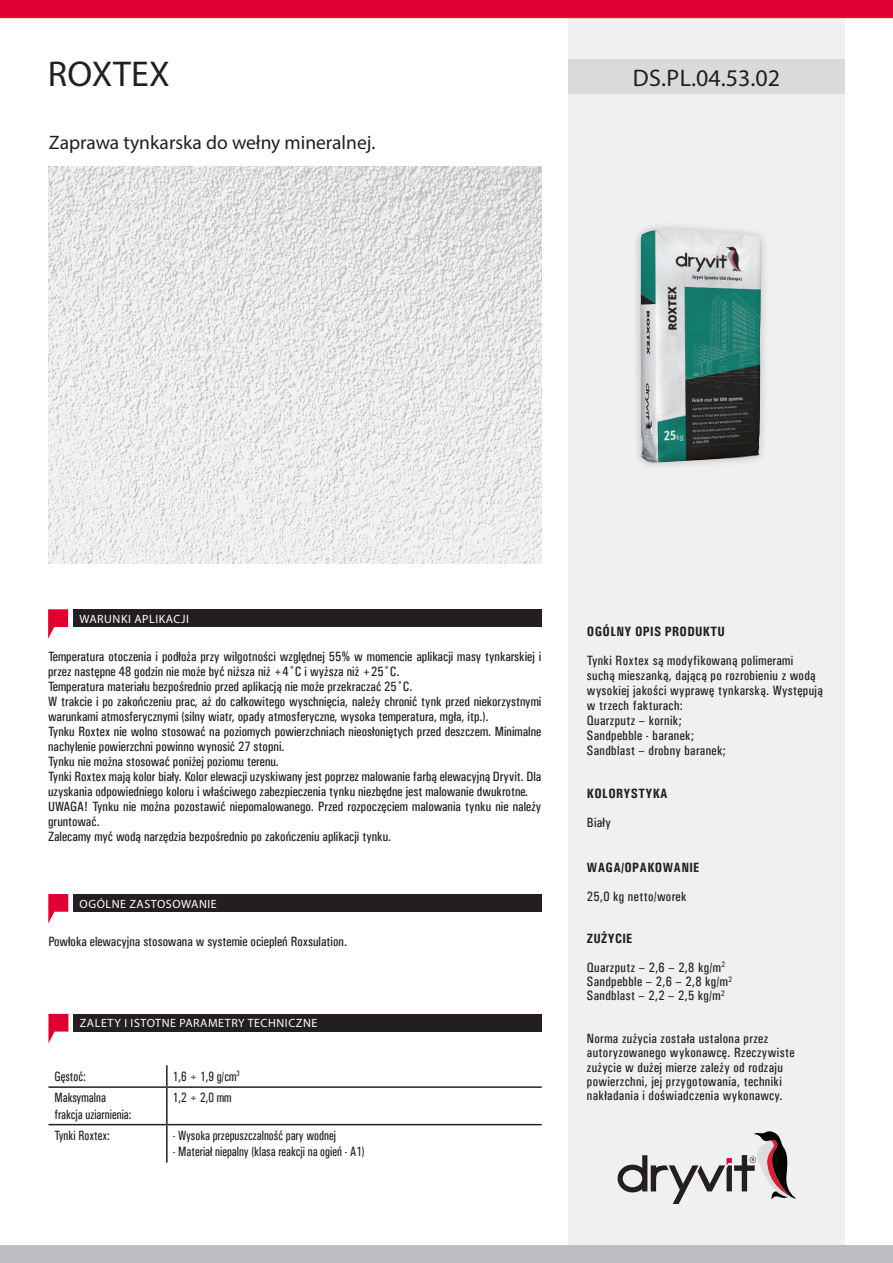
<style>
.page{position:relative;width:893px;height:1263px;background:#fff}
.page>*{position:absolute;margin:0;border:0;box-sizing:border-box;transform-origin:0 0}
.t1{font:36px "Myriad Pro";letter-spacing:.01em;color:#231f20}
.t2{font:24px "Myriad Pro";color:#231f20}
.t3{font:19.5px "Myriad Pro";color:#231f20}
.t4{font:13.5px/15px "Univers Condensed";color:#231f20}
.t5{font:13.5px/14.2px "Univers Condensed";letter-spacing:.025em;color:#231f20}
.t6{font:13.5px "Univers Condensed";color:#231f20;scale:.9 1}
.t7{font:700 13.5px "Univers Condensed";letter-spacing:.025em;color:#231f20}
.t8{font:12px "Myriad Pro";letter-spacing:.045em;color:#fff}
</style>
<div class="page">
<div style="left:568px;top:0;width:277px;height:1263px;background:#f0f0f1"></div>
<svg style="left:0;top:0;width:893px;height:18px;background:#de0230"></svg>
<svg style="left:618px;top:1131px;width:178px;height:73px"></svg>
<div style="left:0;top:1245px;width:893px;height:18px;background:#bcbdc0"></div>
<div style="left:568px;top:59px;width:277px;height:35px;background:#d9dadc"></div>
<img style="left:48px;top:167px;width:493px;height:396px">
<div style="left:631px;top:220px;width:139px;height:251px;background:#231f20;opacity:.25"></div>
<img style="left:640px;top:229px;width:121px;height:234px">
<div style="left:73px;top:1014px;width:468px;height:18px;background:#231f20"></div>
<svg style="left:48px;top:1014px;width:20px;height:29px"></svg>
<div style="left:73px;top:609px;width:468px;height:18px;background:#231f20"></div>
<svg style="left:48px;top:609px;width:20px;height:30px"></svg>
<div style="left:73px;top:894px;width:469px;height:18px;background:#231f20"></div>
<svg style="left:48px;top:894px;width:20px;height:29px"></svg>
<hr style="left:166px;top:1065px;width:2px;height:21px;background:#231f20">
<hr style="left:48px;top:1086px;width:119px;height:2px;background:#231f20">
<hr style="left:167px;top:1086px;width:375px;height:2px;background:#231f20">
<hr style="left:166px;top:1088px;width:2px;height:36px;background:#231f20">
<hr style="left:48px;top:1124px;width:119px;height:1px;background:#231f20">
<hr style="left:167px;top:1124px;width:375px;height:1px;background:#231f20">
<hr style="left:166px;top:1125px;width:2px;height:38px;background:#231f20">
<p class="t1" style="left:48px;top:52px;width:124px">ROXTEX</p>
<p class="t3" style="left:49px;top:131px;width:328px">Zaprawa tynkarska do wełny mineralnej.</p>
<p class="t2" style="left:633px;top:63px;width:149px">DS.PL.04.53.02</p>
<p class="t8" style="left:79px;top:611px;width:111px">WARUNKI APLIKACJI</p>
<p class="t4" style="left:48px;top:649px;width:495px">Temperatura otoczenia i podłoża przy wilgotności względnej 55% w momencie aplikacji masy tynkarskiej i przez następne 48 godzin nie może być niższa niż +4˚C i wyższa niż +25˚C.</p>
<p class="t4" style="left:48px;top:679px;width:366px">Temperatura materiału bezpośrednio przed aplikacją nie może przekraczać 25˚C.</p>
<p class="t4" style="left:48px;top:694px;width:495px">W trakcie i po zakończeniu prac, aż do całkowitego wyschnięcia, należy chronić tynk przed niekorzystnymi warunkami atmosferycznymi (silny wiatr, opady atmosferyczne, wysoka temperatura, mgła, itp.).</p>
<p class="t4" style="left:48px;top:724px;width:495px">Tynku Roxtex nie wolno stosować na poziomych powierzchniach nieosłoniętych przed deszczem. Minimalne nachylenie powierzchni powinno wynosić 27 stopni.</p>
<p class="t4" style="left:48px;top:754px;width:232px">Tynku nie można stosować poniżej poziomu terenu.</p>
<p class="t4" style="left:48px;top:769px;width:495px">Tynki Roxtex mają kolor biały. Kolor elewacji uzyskiwany jest poprzez malowanie farbą elewacyjną Dryvit. Dla uzyskania odpowiedniego koloru i właściwego zabezpieczenia tynku niezbędne jest malowanie dwukrotne.</p>
<p class="t4" style="left:48px;top:799px;width:495px">UWAGA! Tynku nie można pozostawić niepomalowanego. Przed rozpoczęciem malowania tynku nie należy gruntować.</p>
<p class="t4" style="left:48px;top:829px;width:345px">Zalecamy myć wodą narzędzia bezpośrednio po zakończeniu aplikacji tynku.</p>
<p class="t8" style="left:80px;top:896px;width:139px">OGÓLNE ZASTOSOWANIE</p>
<p class="t4" style="left:48px;top:933px;width:300px">Powłoka elewacyjna stosowana w systemie ociepleń Roxsulation.</p>
<p class="t8" style="left:80px;top:1015px;width:239px">ZALETY I ISTOTNE PARAMETRY TECHNICZNE</p>
<p class="t6" style="left:54px;top:1068px;width:36px">Gęstoć:</p>
<p class="t6" style="left:173px;top:1068px;width:76px">1,6 ÷ 1,9 g/cm<sup>3</sup></p>
<p class="t6" style="left:54px;top:1090px;width:59px">Maksymalna</p>
<p class="t6" style="left:54px;top:1106px;width:87px">frakcja uziarnienia:</p>
<p class="t6" style="left:173px;top:1090px;width:67px">1,2 ÷ 2,0 mm</p>
<p class="t6" style="left:54px;top:1127px;width:63px">Tynki Roxtex:</p>
<p class="t6" style="left:173px;top:1127px;width:183px">- Wysoka przepuszczalność pary wodnej</p>
<p class="t6" style="left:173px;top:1143px;width:215px">- Materiał niepalny (klasa reakcji na ogień - A1)</p>
<p class="t7" style="left:587px;top:623px;width:140px">OGÓLNY OPIS PRODUKTU</p>
<p class="t5" style="left:587px;top:653px;width:237px;line-height:15px">Tynki Roxtex są modyfikowaną polimerami suchą mieszanką, dającą po rozrobieniu z wodą wysokiej jakości wyprawę tynkarską. Występują w trzech fakturach:</p>
<p class="t5" style="left:587px;top:713px;width:96px">Quarzputz – kornik;</p>
<p class="t5" style="left:587px;top:728px;width:109px">Sandpebble - baranek;</p>
<p class="t5" style="left:587px;top:743px;width:141px">Sandblast – drobny baranek;</p>
<p class="t7" style="left:587px;top:785px;width:82px">KOLORYSTYKA</p>
<p class="t4" style="left:587px;top:815px;width:26px">Biały</p>
<p class="t7" style="left:587px;top:859px;width:114px">WAGA/OPAKOWANIE</p>
<p class="t5" style="left:587px;top:889px;width:101px">25,0 kg netto/worek</p>
<p class="t7" style="left:587px;top:930px;width:47px">ZUŻYCIE</p>
<p class="t5" style="left:587px;top:960px;width:140px">Quarzputz – 2,6 – 2,8 kg/m<sup>2</sup></p>
<p class="t5" style="left:587px;top:974px;width:147px">Sandpebble – 2,6 – 2,8 kg/m<sup>2</sup></p>
<p class="t5" style="left:587px;top:989px;width:139px">Sandblast – 2,2 – 2,5 kg/m<sup>2</sup></p>
<p class="t5" style="left:587px;top:1031px;width:209px">Norma zużycia została ustalona przez autoryzowanego wykonawcę. Rzeczywiste zużycie w dużej mierze zależy od rodzaju powierzchni, jej przygotowania, techniki nakładania i doświadczenia wykonawcy.</p>
</div>
